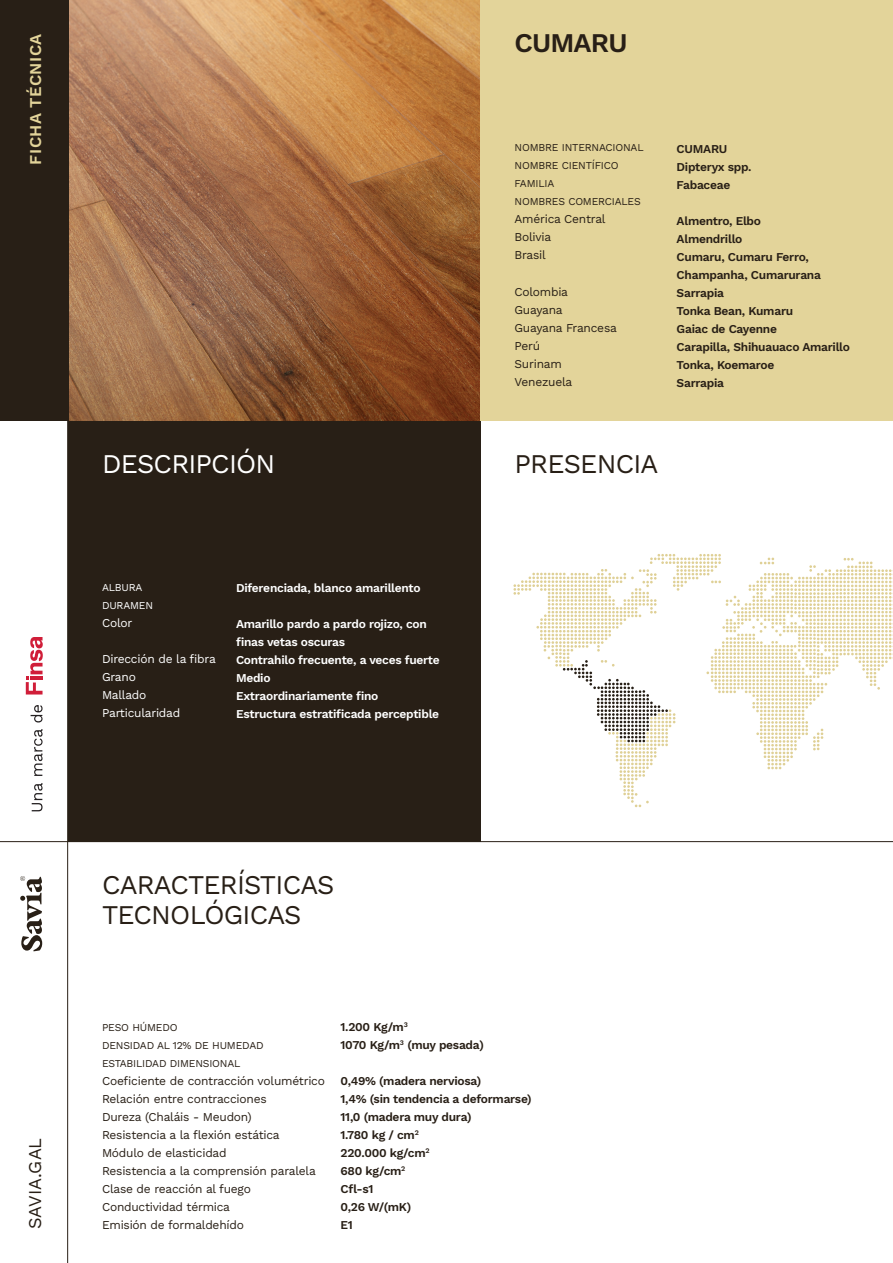
<style>
.page{position:relative;width:893px;height:1263px;background:#fff}
.page>*{position:absolute;margin:0;border:0;box-sizing:border-box;transform-origin:0 0}
.t1{font:27px/30px "Work Sans";letter-spacing:-.03em;color:#281f16}
.t2{font:27px "Work Sans";letter-spacing:-.03em;color:#fff}
.t3{font:18px "Work Sans";color:#281f16}
.t4{font:16.5px "Work Sans";letter-spacing:.025em;color:#e3d49a}
.t5{font:12px/18px "Work Sans";letter-spacing:-.02em;color:#281f16}
.t6{font:12px/18px "Work Sans";letter-spacing:-.02em;color:#fff}
.t7{font:10.5px/18px "Work Sans";letter-spacing:-.02em;color:#281f16}
.t8{font:10.5px/18px "Work Sans";letter-spacing:-.02em;color:#fff}
</style>
<div class="page">
<div style="left:68px;top:421px;width:412px;height:421px;background:#281f16"></div>
<img style="left:68px;top:0;width:412px;height:421px">
<div style="left:480px;top:0;width:413px;height:421px;background:#e3d49a"></div>
<hr style="left:0;top:841px;width:893px;height:1px;background:#281f16">
<hr style="left:67px;top:421px;width:1px;height:842px;background:#281f16">
<div style="left:0;top:0;width:68px;height:421px;background:#281f16"></div>
<svg style="left:20px;top:876px;width:22px;height:75px"></svg>
<svg style="left:513px;top:554px;width:380px;height:253px"></svg>
<svg style="left:32px;top:783px;width:11px;height:28px"></svg>
<svg style="left:34px;top:729px;width:9px;height:47px"></svg>
<svg style="left:31px;top:705px;width:12px;height:17px"></svg>
<svg style="left:26px;top:637px;width:17px;height:57px"></svg>
<h3 class="t4" style="left:23px;top:165px;width:133px;rotate:-90deg">FICHA TÉCNICA</h3>
<h2 class="t3" style="left:21px;top:1229px;width:93px;rotate:-90deg">SAVIA.GAL</h2>
<h1 class="t1" style="left:514px;top:26px;width:114px">CUMARU</h1>
<p class="t7" style="left:514px;top:138px;width:131px">NOMBRE INTERNACIONAL<br>NOMBRE CIENTÍFICO<br>FAMILIA<br>NOMBRES COMERCIALES</p>
<p class="t5" style="left:514px;top:210px;width:93px">América Central<br>Bolivia<br>Brasil</p>
<p class="t5" style="left:514px;top:282px;width:104px">Colombia<br>Guayana<br>Guayana Francesa<br>Perú<br>Surinam<br>Venezuela</p>
<p class="t5" style="left:677px;top:139px;width:76px">CUMARU<br>Dipteryx spp.<br>Fabaceae</p>
<p class="t5" style="left:677px;top:211px;width:175px">Almentro, Elbo<br>Almendrillo<br>Cumaru, Cumaru Ferro,<br>Champanha, Cumarurana<br>Sarrapia<br>Tonka Bean, Kumaru<br>Gaiac de Cayenne<br>Carapilla, Shihuauaco Amarillo<br>Tonka, Koemaroe<br>Sarrapia</p>
<h1 class="t2" style="left:102px;top:443px;width:175px">DESCRIPCIÓN</h1>
<h1 class="t1" style="left:514px;top:447px;width:145px">PRESENCIA</h1>
<p class="t8" style="left:102px;top:577px;width:53px">ALBURA<br>DURAMEN</p>
<p class="t6" style="left:102px;top:613px;width:32px">Color</p>
<p class="t6" style="left:102px;top:649px;width:115px">Dirección de la fibra<br>Grano<br>Mallado<br>Particularidad</p>
<p class="t6" style="left:236px;top:578px;width:186px">Diferenciada, blanco amarillento</p>
<p class="t6" style="left:236px;top:614px;width:205px">Amarillo pardo a pardo rojizo, con finas vetas oscuras<br>Contrahilo frecuente, a veces fuerte<br>Medio<br>Extraordinariamente fino<br>Estructura estratificada perceptible</p>
<h1 class="t1" style="left:102px;top:868px;width:234px">CARACTERÍSTICAS<br>TECNOLÓGICAS</h1>
<p class="t7" style="left:102px;top:1018px;width:163px">PESO HÚMEDO<br>DENSIDAD AL 12% DE HUMEDAD<br>ESTABILIDAD DIMENSIONAL</p>
<p class="t5" style="left:102px;top:1071px;width:224px">Coeficiente de contracción volumétrico<br>Relación entre contracciones<br>Dureza (Chaláis - Meudon)<br>Resistencia a la flexión estática<br>Módulo de elasticidad<br>Resistencia a la comprensión paralela<br>Clase de reacción al fuego<br>Conductividad térmica<br>Emisión de formaldehído</p>
<p class="t5" style="left:341px;top:1017px;width:145px">1.200 Kg/m<sup>3<br></sup>1070 Kg/m<sup>3</sup> (muy pesada)</p>
<p class="t5" style="left:341px;top:1071px;width:193px">0,49% (madera nerviosa)<br>1,4% (sin tendencia a deformarse)<br>11,0 (madera muy dura)<br>1.780 kg / cm<sup>2<br></sup>220.000 kg/cm<sup>2<br></sup>680 kg/cm<sup>2<br></sup>Cfl-s1<br>0,26 W/(mK)<br>E1</p>
</div>
